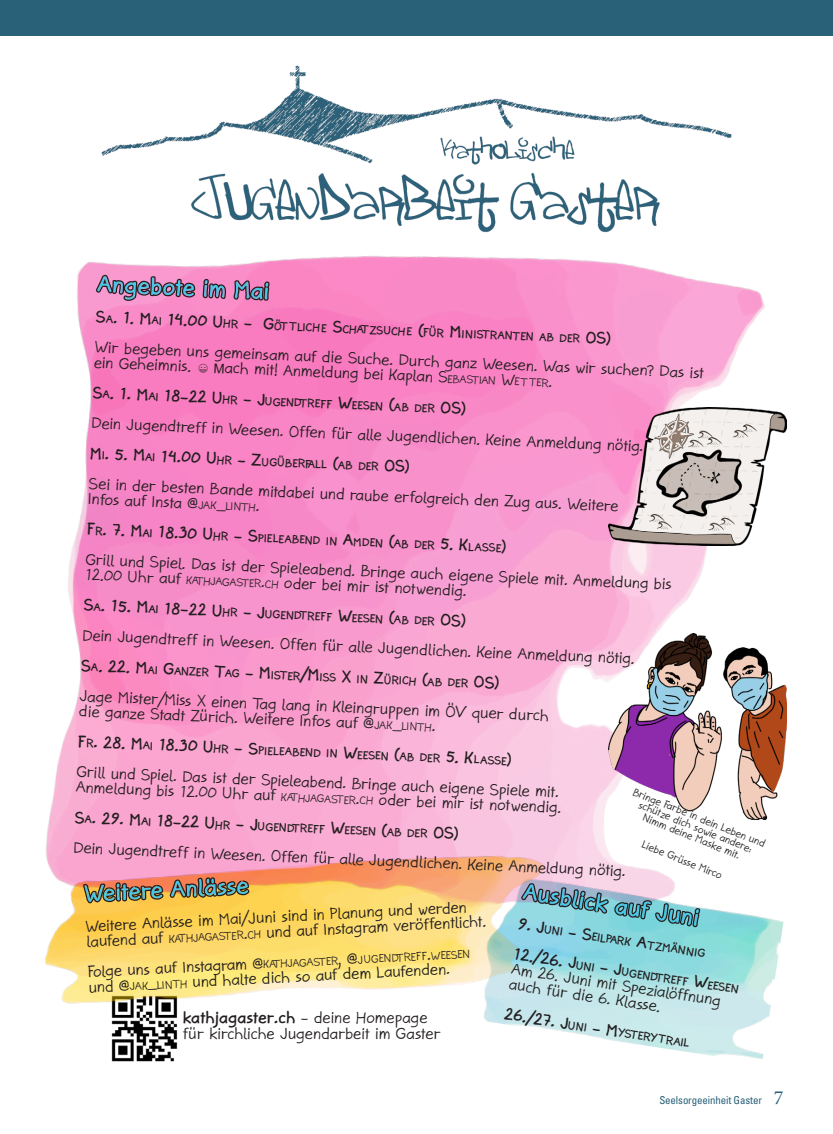
<style>
.page{position:relative;width:833px;height:1134px;background:#fff}
.page>*{position:absolute;margin:0;border:0;box-sizing:border-box;transform-origin:0 0}
.t1{font:700 19px "Jann Script";color:#49c7e6}
.t2{font:700 18.88px "Jann Script";color:#49c7e6}
.t3{font:13.25px/15.2px "Jann Script";color:#231f20}
.t4{font:condensed 10.88px "Univers LT Std";letter-spacing:-.01em;color:#296179}
.t5{font:700 9.38px "Jann Script";color:#231f20}
.t6{font:9.38px "Jann Script";color:#231f20}
.t7{font:8.88px/10.1px "Jann Script";color:#231f20;text-align:center}
.s1{font-size:13.25px}
.s2{font-family:"Arial"}
.s3{font-size:9.38px}
.s4{font-weight:700}
.s5{font-family:"Minion Pro";font-stretch:normal;font-size:20px}
</style>
<div class="page">
<img style="left:101px;top:65px;width:631px;height:168px">
<div style="left:0;top:0;width:833px;height:35px;background:#296179"></div>
<img style="left:111px;top:1010px;width:67px;height:52px">
<img style="left:484px;top:920px;width:300px;height:139px">
<img style="left:45px;top:930px;width:513px;height:80px">
<img style="left:46px;top:256px;width:732px;height:674px">
<svg style="left:96px;top:275px;width:99px;height:26px;background:#c378a2"></svg>
<svg style="left:203px;top:279px;width:23px;height:20px"></svg>
<svg style="left:234px;top:280px;width:35px;height:21px"></svg>
<img style="left:609px;top:634px;width:177px;height:185px">
<svg style="left:83px;top:882px;width:80px;height:21px;background:#b77f3f"></svg>
<svg style="left:170px;top:877px;width:79px;height:21px;background:#b57440"></svg>
<svg style="left:521px;top:883px;width:179px;height:44px;background:#96bac5"></svg>
<img style="left:609px;top:407px;width:177px;height:139px">
<svg style="left:199px;top:363px;width:9px;height:10px"></svg>
<h1 class="t1" style="left:98px;top:269px;width:174px;rotate:2deg">Angebote im Mai</h1>
<p class="t5" style="left:96px;top:313px;width:517px;rotate:2deg"><sup>S</sup>A<sup>.</sup> <sup>1.</sup> <sup>M</sup>AI <sup>14.00</sup> <span class="s1">U</span>HR <span class="s1">- G</span>ÖT TLICHE <span class="s1">S</span>CHATZSUCHE <span class="s1">(</span>FÜR <span class="s1">M</span>INISTRANTEN AB DER <span class="s1">OS)</span></p>
<p class="t3" style="left:95px;top:342px;width:611px;line-height:13.4px;rotate:2deg">Wir begeben uns gemeinsam auf die Suche. Durch ganz Weesen. Was wir suchen? Das ist ein Geheimnis.</p>
<p class="t3" style="left:214px;top:360px;width:340px;rotate:2deg"><span class="s2">M</span>ach mit! Anmeldung bei Kaplan S<span class="s3">EBASTI</span><sub>AN</sub> W<sub>ET</sub> <sub>TER</sub>.</p>
<p class="t5" style="left:93px;top:388px;width:375px;rotate:2deg"><sup>S</sup>A<sup>.</sup> <sup>1</sup><span class="s1">. M</span>AI <span class="s1">18-22 U</span>HR <span class="s1">- J</span>UGENDTREFF <span class="s1">W</span>EESEN <span class="s1">(</span>AB DER <span class="s1">OS)</span></p>
<p class="t3" style="left:92px;top:417px;width:554px;rotate:2deg">Dein Jugendtreff in Weesen. Offen für alle Jugendlichen. Keine Anmeldung nötig.</p>
<p class="t5" style="left:90px;top:448px;width:322px;rotate:2deg"><sup>M</sup>I<span class="s1">. 5. M</span>AI <span class="s1">14.00 U</span>HR <span class="s1">- Z</span>UGÜBERFALL <span class="s1">(</span>AB DER <span class="s1">OS)</span></p>
<p class="t3" style="left:89px;top:478px;width:531px;line-height:13.6px;rotate:2deg">Sei in der besten Bande mitdabei und raube erfolgreich den Zug aus. Weitere<br>Infos auf Insta @<span class="s3">JAK</span>_<span class="s3">LINTH</span>.</p>
<p class="t5" style="left:87px;top:524px;width:421px;rotate:2deg"><sup>F</sup>R<sup>.</sup> <sup>7.</sup> <sup>M</sup>AI <span class="s1">18.30 U</span>HR <span class="s1">- S</span>PIELEABEND IN <span class="s1">A</span>MDEN <span class="s1">(</span>AB DER <span class="s1">5. K</span>LASSE<span class="s1">)</span></p>
<p class="t3" style="left:86px;top:554px;width:588px;line-height:14.9px;rotate:2deg">Grill und Spiel. Das ist der Spieleabend. Bringe auch eigene Spiele mit. Anmeldung bis<br>12.00 Uhr auf <span class="s3">KATHJAGASTER</span>.<span class="s3">CH</span> oder bei mir ist notwendig.</p>
<p class="t5" style="left:84px;top:600px;width:384px;rotate:2deg"><sup>S</sup>A<sup>.</sup> <sup>15</sup><span class="s1">. M</span>AI <span class="s1">18-22 U</span>HR <span class="s1">- J</span>UGENDTREFF <span class="s1">W</span>EESEN <span class="s1">(</span>AB DER <span class="s1">OS)</span></p>
<p class="t3" style="left:83px;top:629px;width:554px;rotate:2deg">Dein Jugendtreff in Weesen. Offen für alle Jugendlichen. Keine Anmeldung nötig.</p>
<p class="t5" style="left:81px;top:661px;width:420px;rotate:2deg"><sup>S</sup>A<sup>.</sup> <sup>2</sup><span class="s1">2. M</span>AI <span class="s1">G</span>ANZER <span class="s1">T</span>AG <span class="s1">- M</span>ISTER<span class="s1">/M</span>ISS <span class="s1">X</span> IN <span class="s1">Z</span>ÜRICH <span class="s1">(</span>AB DER <span class="s1">OS)</span></p>
<p class="t3" style="left:80px;top:690px;width:471px;line-height:14.6px;rotate:2deg">Jage Mister/Miss X einen Tag lang in Kleingruppen im ÖV quer durch die ganze Stadt Zürich. Weitere Infos auf @<sub>JAK</sub>_<sub>LINTH</sub>.</p>
<p class="t5" style="left:78px;top:737px;width:436px;rotate:2deg"><sup>F</sup>R<sup>.</sup> <sup>28.</sup> <sup>M</sup>AI <span class="s1">18.30 U</span>HR <span class="s1">- S</span>PIELEABEND IN <span class="s1">W</span>EESEN <span class="s1">(</span>AB DER <span class="s1">5. K</span>LASSE<span class="s1">)</span></p>
<p class="t3" style="left:77px;top:765px;width:487px;rotate:2deg">Grill und Spiel. Das ist der Spieleabend. Bringe auch eigene Spiele mit.<br>Anmeldung bis 12.00 Uhr auf <span class="s3">KATHJAGASTER</span>.<span class="s3">CH</span> oder bei mir ist notwendig.</p>
<p class="t7" style="left:635px;top:786px;width:143px;rotate:22deg">Bringe Farbe in dein Leben und schütze dich sowie andere:<br>Nimm deine Maske mit.</p>
<p class="t5" style="left:75px;top:812px;width:386px;rotate:2deg"><sup>S</sup>A<sup>.</sup> <sup>29</sup><span class="s1">. M</span>AI <span class="s1">18-22 U</span>HR <span class="s1">- J</span>UGENDTREFF <span class="s1">W</span>EESEN <span class="s1">(</span>AB DER <span class="s1">OS)</span></p>
<p class="t3" style="left:74px;top:841px;width:554px;rotate:2deg">Dein Jugendtreff in Weesen. Offen für alle Jugendlichen. Keine Anmeldung nötig.</p>
<p class="t7" style="left:644px;top:839px;width:87px;rotate:22deg">Liebe Grüsse Mirco</p>
<h2 class="t2" style="left:83px;top:878px;width:166px;rotate:-3deg">Weitere Anlässe</h2>
<p class="t3" style="left:85px;top:919px;width:402px;rotate:-3deg">Weitere Anlässe im Mai/Juni sind in Planung und werden laufend auf <span class="s3">KATHJAGASTER</span>.<span class="s3">CH</span> und auf Instagram veröffentlicht.</p>
<p class="t6" style="left:88px;top:966px;width:384px;rotate:-3deg"><span class="s1">Folge uns auf Instagram @</span>KATHJAGASTER<span class="s1">, @</span>J UGENDTREFF<span class="s1">.</span>WEESEN</p>
<h1 class="t1" style="left:526px;top:875px;width:179px;rotate:9deg">Ausblick auf Juni</h1>
<p class="t5" style="left:519px;top:917px;width:191px;rotate:9deg"><span class="s1">9. J</span>UNI <span class="s1">- S</span>EILPARK <span class="s1">A</span>TZMÄNNIG</p>
<p class="t5" style="left:515px;top:946px;width:229px;rotate:9deg"><span class="s1">12./26. J</span>UNI <span class="s1">- J</span>UGENDTREFF <span class="s1">W</span>EESEN</p>
<p class="t3" style="left:513px;top:960px;width:213px;rotate:9deg">Am 26. Juni mit Spezialöffnung auch für die 6. Klasse.</p>
<p class="t3" style="left:88px;top:979px;width:363px;rotate:-3deg">und @<span class="s3">JAK</span>_<span class="s3">LINTH</span> und halte dich so auf dem Laufenden.</p>
<p class="t5" style="left:506px;top:1007px;width:189px;rotate:9deg"><span class="s1">26./27. J</span>UNI <span class="s1">- M</span>YSTERY TRAIL</p>
<p class="t3" style="left:183px;top:1010px;width:259px"><span class="s4">kathjagaster.ch</span> - deine Homepage für kirchliche Jugendarbeit im Gaster</p>
<p class="t4" style="left:659px;top:1094px;width:125px">Seelsorgeeinheit Gaster <span class="s5">7</span></p>
</div>
